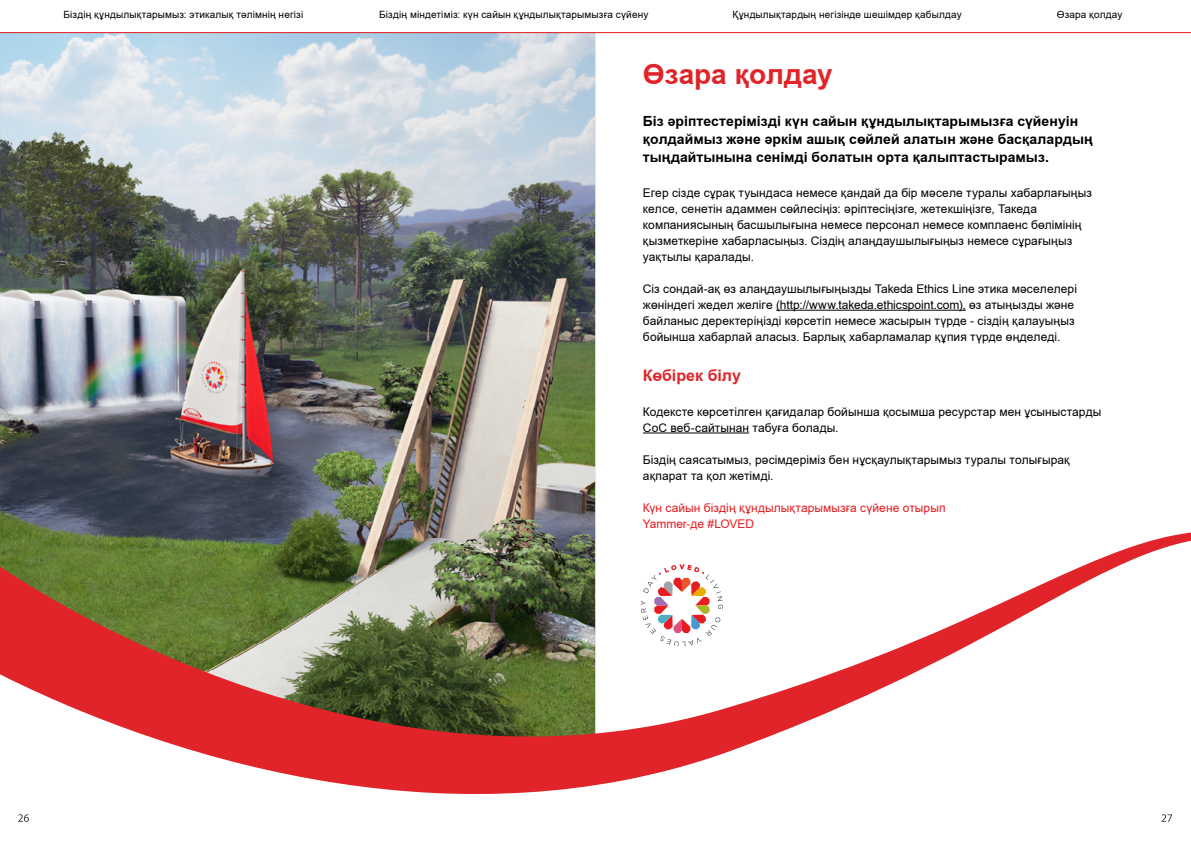
<style>
.page{position:relative;width:1191px;height:842px;background:#fff}
.page>*{position:absolute;margin:0;border:0;box-sizing:border-box;transform-origin:0 0}
.t1{font:700 28px "KZ Arial";color:#e02429}
.t2{font:700 16px "KZ Arial";letter-spacing:.005em;color:#e02429}
.t3{font:700 14px/18px "KZ Arial";letter-spacing:.005em;color:#000}
.t4{font:12px/16px "KZ Arial";letter-spacing:.005em;color:#000}
.t5{font:12px/16px "KZ Arial";letter-spacing:.005em;color:#e61c21}
.t6{font:10px "KZ Arial";letter-spacing:.015em;color:#000}
</style>
<div class="page">
<img style="left:0;top:33px;width:595px;height:497px">
<svg style="left:0;top:530px;width:1191px;height:264px"></svg>
<svg style="left:18px;top:814px;width:11px;height:8px"></svg>
<svg style="left:1161px;top:814px;width:11px;height:8px"></svg>
<svg style="left:0;top:32px;width:1191px;height:1px"></svg>
<hr style="left:776px;top:310px;width:189px;height:1px;background:#000">
<hr style="left:643px;top:432px;width:106px;height:1px;background:#000">
<p class="t6" style="left:63px;top:8px;width:241px">Біздің құндылықтарымыз: этикалық тәлімнің негізі</p>
<p class="t6" style="left:379px;top:8px;width:270px">Біздің міндетіміз: күн сайын құндылықтарымызға сүйену</p>
<p class="t6" style="left:732px;top:8px;width:231px">Құндылықтардың негізінде шешімдер қабылдау</p>
<p class="t6" style="left:1056px;top:8px;width:67px">Өзара қолдау</p>
<h1 class="t1" style="left:643px;top:55px;width:191px">Өзара қолдау</h1>
<p class="t3" style="left:643px;top:113px;width:451px">Біз әріптестерімізді күн сайын құндылықтарымызға сүйенуін қолдаймыз және әркім ашық сөйлей алатын және басқалардың тыңдайтынына сенімді болатын орта қалыптастырамыз.</p>
<p class="t4" style="left:643px;top:185px;width:450px">Егер сізде сұрақ туындаса немесе қандай да бір мәселе туралы хабарлағыңыз келсе, сенетін адаммен сөйлесіңіз: әріптесіңізге, жетекшіңізге, Такеда компаниясының басшылығына немесе персонал немесе комплаенс бөлімінің қызметкеріне хабарласыңыз. Сіздің алаңдаушылығыңыз немесе сұрағыңыз уақтылы қаралады.</p>
<p class="t4" style="left:643px;top:281px;width:435px">Сіз сондай-ақ өз алаңдаушылығыңызды Takeda Ethics Line этика мәселелері жөніндегі жедел желіге (http://www.takeda.ethicspoint.com), өз атыңызды және байланыс деректеріңізді көрсетіп немесе жасырын түрде - сіздің қалауыңыз бойынша хабарлай аласыз. Барлық хабарламалар құпия түрде өңделеді.</p>
<h2 class="t2" style="left:643px;top:364px;width:100px">Көбірек білу</h2>
<p class="t4" style="left:643px;top:403px;width:460px">Кодексте көрсетілген қағидалар бойынша қосымша ресурстар мен ұсыныстарды<br>CoC веб-сайтынан табуға болады.</p>
<p class="t4" style="left:643px;top:451px;width:428px">Біздің саясатымыз, рәсімдеріміз бен нұсқаулықтарымыз туралы толығырақ ақпарат та қол жетімді.</p>
<p class="t5" style="left:643px;top:499px;width:304px">Күн сайын біздің құндылықтарымызға сүйене отырып<br>Yammer-де #LOVED</p>
</div>
